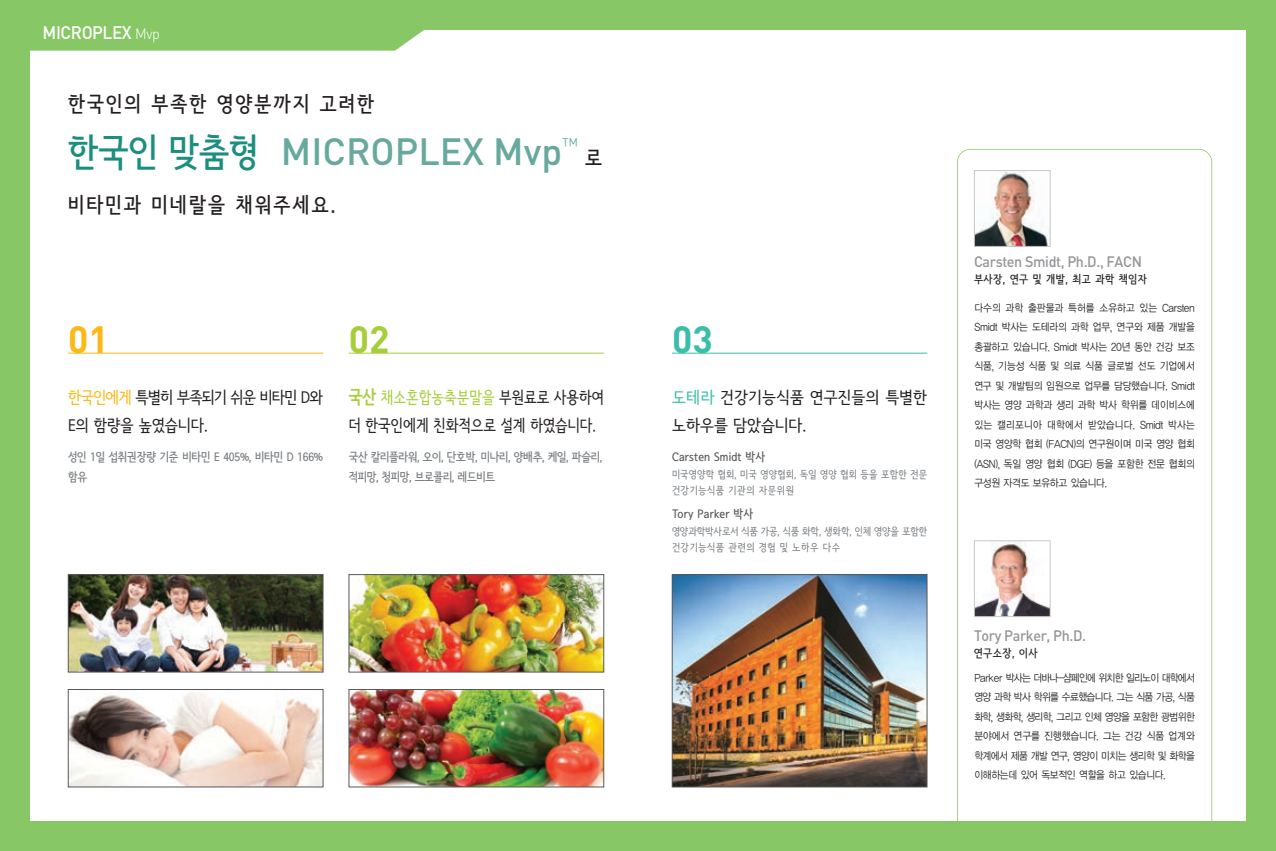
<style>
.page{position:relative;width:1276px;height:851px;background:#fff}
.page>*{position:absolute;margin:0;border:0;box-sizing:border-box;transform-origin:0 0}
.t1{font:37.5px "Dinmed";color:#67a99d}
.t2{font:37.5px "DINBOL Bold";color:#fcb814}
.t3{font:37.5px "DINBOL Bold";color:#a6ce39}
.t4{font:37.5px "DINBOL Bold";color:#39bea9}
.t5{font:21px "Se N CB";letter-spacing:.1em;color:#231f20}
.t6{font:18px "Dinmed";letter-spacing:-.025em;color:#fff;scale:.95 1}
.t7{font:16.5px/28.5px "Se N CM";color:#231f20;scale:.95 1}
.t8{font:16.5px/28.5px "Se N CM";letter-spacing:-.04em;color:#231f20}
.t9{font:16.5px/28.5px "Se N CM";color:#231f20;scale:1.05 1}
.t10{font:15px "Dinmed";letter-spacing:-.025em;color:#939598;scale:.95 1}
.t11{font:12px/19.5px "Se N CB";letter-spacing:-.025em;color:#787d81}
.t12{font:12px/19.5px "Se N CB";letter-spacing:-.005em;color:#787d81}
.t13{font:12px "Se N CB";letter-spacing:.015em;color:#57585a}
.t14{font:11.25px "Se N CB";letter-spacing:.05em;color:#231f20}
.t15{font:10.5px/19.5px "YGO12";letter-spacing:-.1em;color:#231f20;text-align:justify;scale:.9 1}
.t16{font:10.5px/16.5px "Se N CM";letter-spacing:-.01em;color:#787d81}
.t17{font:10.5px/16.5px "Se N CM";letter-spacing:.015em;color:#787d81}
.s1{font-family:"Dinlig";font-size:15px}
.s2{font-family:"Se N CB";color:#1c8e7d}
.s3{color:#fcb814}
.s4{font-family:"Se N CEB";font-size:18px;color:#a6ce39}
.s5{color:#a6ce39}
.s6{color:#39bea9}
</style>
<div class="page">
<div style="left:957px;top:149px;width:255px;height:701px;border:2px solid #87c765;border-radius:14px"></div>
<svg style="left:30px;top:30px;width:394px;height:21px;background:#8dc96d"></svg>
<div style="left:0;top:0;width:1276px;height:30px;background:#87c765"></div>
<div style="left:0;top:821px;width:1276px;height:29px;background:#87c765"></div>
<div style="left:0;top:0;width:30px;height:850px;background:#87c765"></div>
<div style="left:1246px;top:0;width:30px;height:850px;background:#87c765"></div>
<img style="left:976px;top:172px;width:72px;height:73px">
<div style="left:974px;top:170px;width:76px;height:77px;border:1px solid #c7c8ca"></div>
<img style="left:976px;top:542px;width:72px;height:73px">
<div style="left:974px;top:540px;width:76px;height:77px;border:1px solid #c7c8ca"></div>
<img style="left:351px;top:576px;width:251px;height:94px">
<div style="left:349px;top:574px;width:255px;height:98px;border:1px solid #57585a"></div>
<img style="left:70px;top:691px;width:251px;height:94px">
<div style="left:68px;top:689px;width:255px;height:98px;border:1px solid #57585a"></div>
<img style="left:351px;top:691px;width:251px;height:94px">
<div style="left:349px;top:689px;width:255px;height:98px;border:1px solid #57585a"></div>
<img style="left:674px;top:576px;width:251px;height:209px">
<div style="left:672px;top:574px;width:255px;height:213px;border:1px solid #57585a"></div>
<img style="left:70px;top:576px;width:251px;height:94px">
<div style="left:68px;top:574px;width:255px;height:98px;border:1px solid #57585a"></div>
<hr style="left:68px;top:353px;width:255px;height:1px;background:#fcb814">
<hr style="left:349px;top:353px;width:255px;height:1px;background:#a6ce39">
<hr style="left:672px;top:353px;width:255px;height:1px;background:#39bea9">
<h3 class="t6" style="left:43px;top:21px;width:125px">MICROPLEX <span class="s1">Mvp</span></h3>
<h2 class="t5" style="left:68px;top:93px;width:307px">한국인의 부족한 영양분까지 고려한</h2>
<h1 class="t1" style="left:68px;top:127px;width:511px"><span class="s2">한국인 맞춤형</span> MICROPLEX Mvp<sup>™</sup></h1>
<h2 class="t5" style="left:585px;top:147px;width:18px">로</h2>
<h2 class="t5" style="left:68px;top:194px;width:269px">비타민과 미네랄을 채워주세요.</h2>
<h1 class="t2" style="left:68px;top:315px;width:42px">01</h1>
<h3 class="t8" style="left:68px;top:383px;width:257px"><span class="s3">한국인에게</span> 특별히 부족되기 쉬운 비타민 D와<br>E의 함량을 높였습니다.</h3>
<p class="t12" style="left:68px;top:447px;width:257px">성인 1일 섭취권장량 기준 비타민 E 405%, 비타민 D 166% 함유</p>
<h1 class="t3" style="left:349px;top:315px;width:42px">02</h1>
<h1 class="t4" style="left:672px;top:315px;width:42px">03</h1>
<h3 class="t7" style="left:349px;top:383px;width:270px"><span class="s4">국산</span> <span class="s5">채소혼합농축분말을</span> 부원료로 사용하여 더 한국인에게 친화적으로 설계 하였습니다.</h3>
<p class="t11" style="left:349px;top:447px;width:255px">국산 칼리플라워, 오이, 단호박, 미나리, 양배추, 케일, 파슬리, 적피망, 청피망, 브로콜리, 레드비트</p>
<h3 class="t9" style="left:672px;top:383px;width:245px"><span class="s6">도테라</span> 건강기능식품 연구진들의 특별한 노하우를 담았습니다.</h3>
<p class="t13" style="left:672px;top:451px;width:95px">Carsten Smidt 박사</p>
<p class="t17" style="left:672px;top:465px;width:257px">미국영양학 협회, 미국 영양협회, 독일 영양 협회 등을 포함한 전문 건강기능식품 기관의 자문위원</p>
<p class="t13" style="left:672px;top:508px;width:83px">Tory Parker 박사</p>
<p class="t16" style="left:672px;top:522px;width:257px">영양과학박사로서 식품 가공, 식품 화학, 생화학, 인체 영양을 포함한 건강기능식품 관련의 경험 및 노하우 다수</p>
<h3 class="t10" style="left:974px;top:251px;width:178px">Carsten Smidt, Ph.D., FACN</h3>
<p class="t14" style="left:974px;top:273px;width:174px">부사장, 연구 및 개발, 최고 과학 책임자</p>
<p class="t15" style="left:974px;top:297px;width:247px">다수의 과학 출판물과 특허를 소유하고 있는 Carsten Smidt 박사는 도테라의 과학 업무, 연구와 제품 개발을 총괄하고 있습니다. Smidt 박사는 20년 동안 건강 보조 식품, 기능성 식품 및 의료 식품 글로벌 선도 기업에서 연구 및 개발팀의 임원으로 업무를 담당했습니다. Smidt 박사는 영양 과학과 생리 과학 박사 학위를 데이비스에 있는 캘리포니아 대학에서 받았습니다. Smidt 박사는 미국 영양학 협회 (FACN)의 연구원이며 미국 영양 협회 (ASN), 독일 영양 협회 (DGE) 등을 포함한 전문 협회의 구성원 자격도 보유하고 있습니다.</p>
<h3 class="t10" style="left:974px;top:626px;width:120px">Tory Parker, Ph.D.</h3>
<p class="t14" style="left:974px;top:647px;width:65px">연구소장, 이사</p>
<p class="t15" style="left:974px;top:667px;width:247px">Parker 박사는 더바나-샴페인에 위치한 일리노이 대학에서 영양 과학 박사 학위를 수료했습니다. 그는 식품 가공, 식품 화학, 생화학, 생리학, 그리고 인체 영양을 포함한 광범위한 분야에서 연구를 진행했습니다. 그는 건강 식품 업계와 학계에서 제품 개발 연구, 영양이 미치는 생리학 및 화학을 이해하는데 있어 독보적인 역할을 하고 있습니다.</p>
</div>
